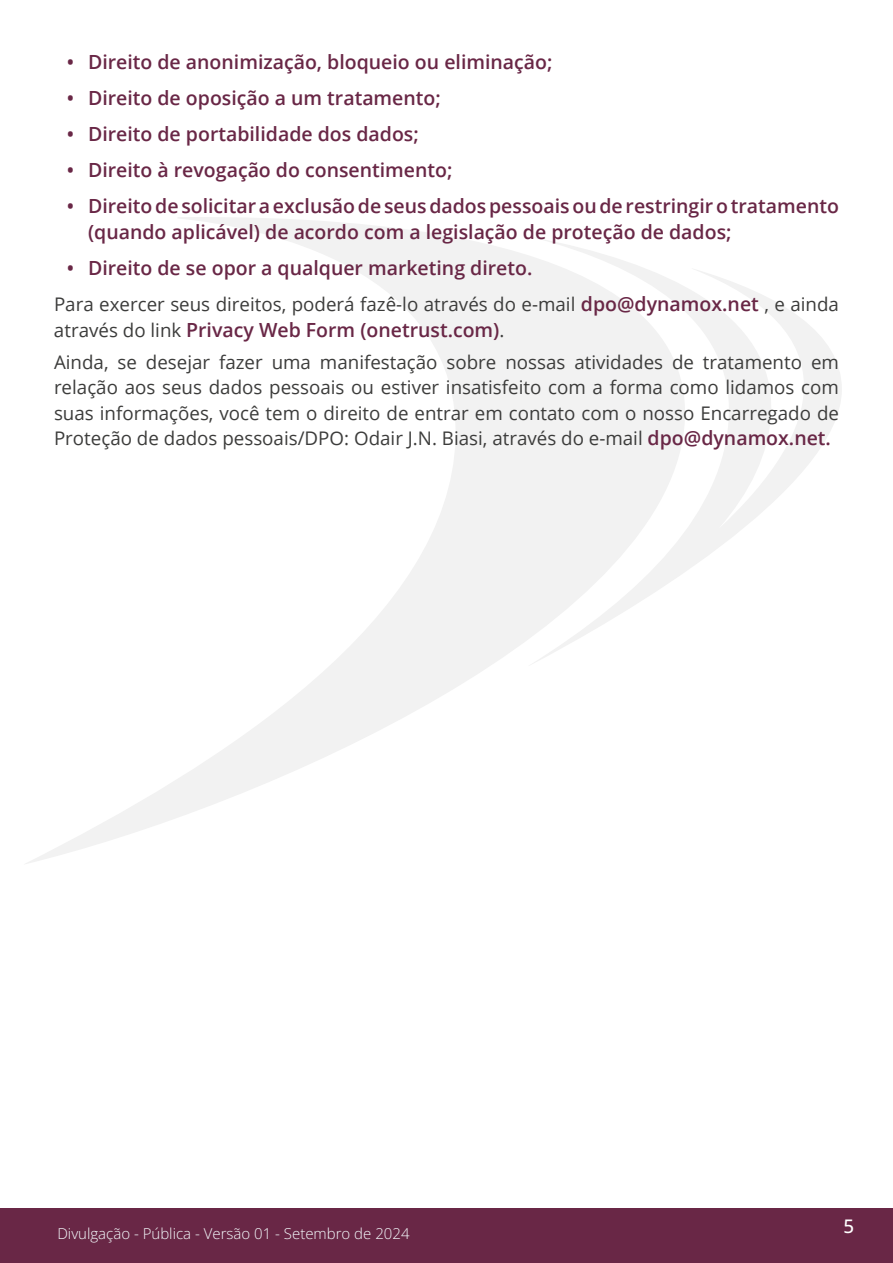
<style>
.page{position:relative;width:893px;height:1263px;background:#fff}
.page>*{position:absolute;margin:0;border:0;box-sizing:border-box;transform-origin:0 0}
.t1{font:600 19.5px/25.5px "Open Sans";color:#692746}
.t2{font:18.75px/25.5px "Open Sans";color:#3c3c3b;text-align:justify}
.t3{font:500 18.75px "Open Sans";color:#fff}
.t4{font:300 15px "Open Sans";color:#f4fafc}
.s1{font-weight:600;font-size:19.5px;color:#692746}
.s2{font-weight:400;font-size:18.75px;color:#3c3c3b}
</style>
<div class="page">
<div style="left:0;top:1209px;width:893px;height:54px;background:#692746"></div>
<svg style="left:26px;top:217px;width:816px;height:647px"></svg>
<p class="t1" style="left:67px;top:49px;width:487px">• Direito de anonimização, bloqueio ou eliminação;</p>
<p class="t1" style="left:67px;top:85px;width:376px">• Direito de oposição a um tratamento;</p>
<p class="t1" style="left:67px;top:121px;width:354px">• Direito de portabilidade dos dados;</p>
<p class="t1" style="left:67px;top:157px;width:387px">• Direito à revogação do consentimento;</p>
<p class="t1" style="left:88px;top:193px;width:752px;text-indent:-21px">• Direito de solicitar a exclusão de seus dados pessoais ou de restringir o tratamento (quando aplicável) de acordo com a legislação de proteção de dados;</p>
<p class="t1" style="left:67px;top:255px;width:467px">• Direito de se opor a qualquer marketing direto.</p>
<p class="t2" style="left:54px;top:291px;width:786px">Para exercer seus direitos, poderá fazê-lo através do e-mail <span class="s1">dpo@dynamox.net</span> , e ainda</p>
<p class="t1" style="left:54px;top:316px;width:452px"><span class="s2">através do link</span> Privacy Web Form (onetrust.com)<span class="s2">.</span></p>
<p class="t2" style="left:54px;top:349px;width:786px">Ainda, se desejar fazer uma manifestação sobre nossas atividades de tratamento em relação aos seus dados pessoais ou estiver insatisfeito com a forma como lidamos com suas informações, você tem o direito de entrar em contato com o nosso Encarregado de Proteção de dados pessoais/DPO: Odair J.N. Biasi, através do e-mail <span class="s1">dpo@dynamox.net.</span></p>
<p class="t4" style="left:57px;top:1223px;width:354px">Divulgação - Pública - Versão 01 - Setembro de 2024</p>
<p class="t3" style="left:843px;top:1213px;width:12px">5</p>
</div>
